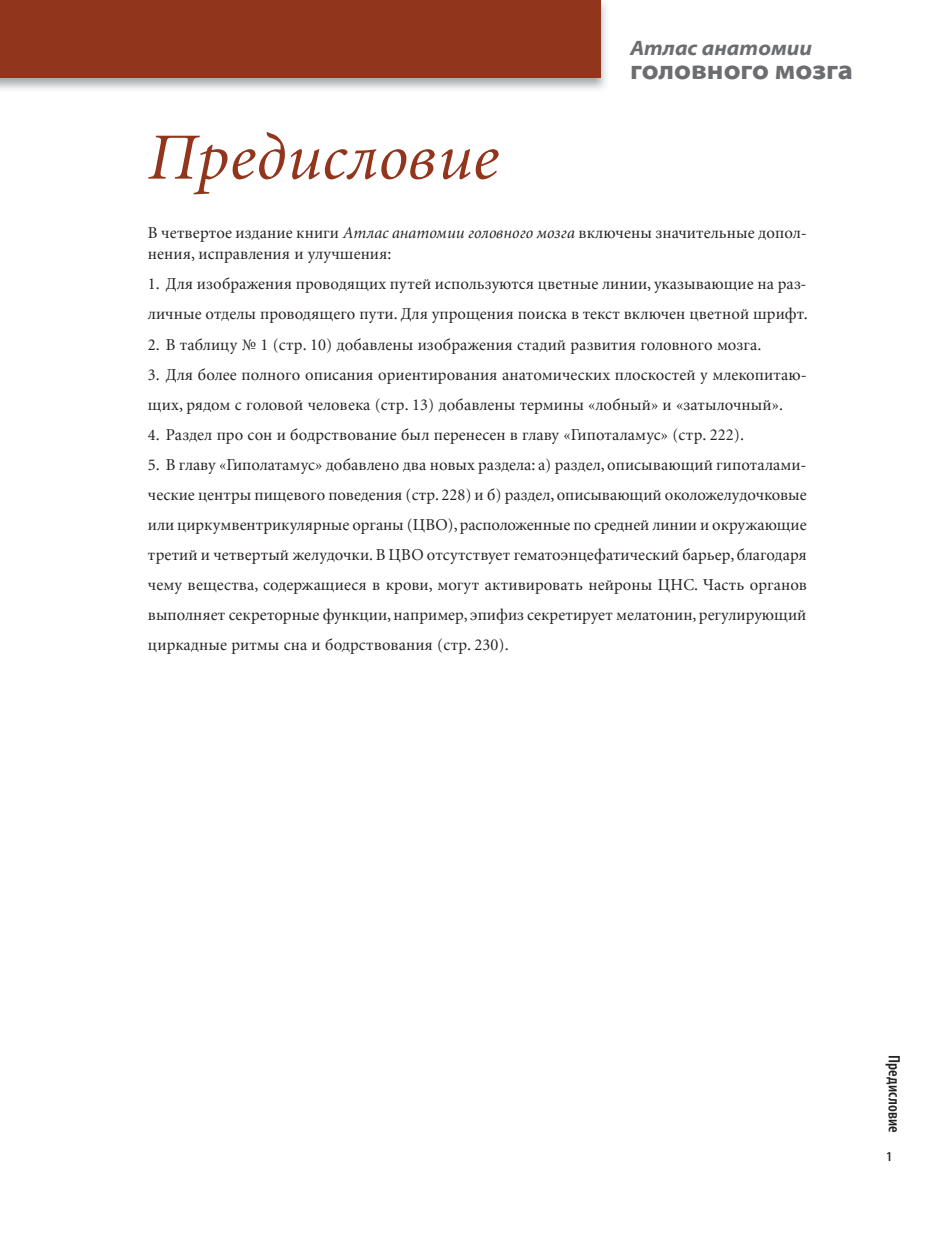
<style>
.page{position:relative;width:936px;height:1234px;background:#fff}
.page>*{position:absolute;margin:0;border:0;box-sizing:border-box;transform-origin:0 0}
.t1{font:italic 66px "Minion Cyr";letter-spacing:.01em;color:#91351d}
.t2{font:700 semi-expanded 27px "Myriad Pro";color:#6c6d70}
.t3{font:italic 700 semi-expanded 21px "Myriad Pro";color:#6c6d70}
.t4{font:16.5px/30px "Minion Cyr";letter-spacing:.005em;color:#231f20}
.t5{font:600 condensed 16.5px "Myriad Pro";letter-spacing:.01em;color:#231f20}
.t6{font:600 condensed 13.5px "Myriad Pro";color:#231f20}
.s1{font-style:italic}
</style>
<div class="page">
<img style="left:0;top:0;width:606px;height:90px">
<div style="left:0;top:0;width:600px;height:78px;background:#91351d"></div>
<p class="t3" style="left:630px;top:36px;width:184px">Атлас анатомии</p>
<h2 class="t2" style="left:630px;top:52px;width:225px">головного мозга</h2>
<h1 class="t1" style="left:148px;top:118px;width:352px">Предисловие</h1>
<p class="t4" style="left:148px;top:222px;width:660px;line-height:21px">В четвертое издание книги <span class="s1">Атлас анатомии головного мозга</span> включены значительные допол&shy;нения, исправления и улучшения:</p>
<p class="t4" style="left:148px;top:269px;width:661px">1. Для изображения проводящих путей используются цветные линии, указывающие на раз&shy;личные отделы проводящего пути. Для упрощения поиска в текст включен цветной шрифт.</p>
<p class="t4" style="left:148px;top:329px;width:615px">2. В таблицу № 1 (стр. 10) добавлены изображения стадий развития головного мозга.</p>
<p class="t4" style="left:148px;top:359px;width:660px">3. Для более полного описания ориентирования анатомических плоскостей у млекопитаю&shy;щих, рядом с головой человека (стр. 13) добавлены термины «лобный» и «затылочный».</p>
<p class="t4" style="left:148px;top:419px;width:597px">4. Раздел про сон и бодрствование был перенесен в главу «Гипоталамус» (стр. 222).</p>
<p class="t4" style="left:148px;top:449px;width:660px;text-align:justify">5. В главу «Гиполатамус» добавлено два новых раздела: а) раздел, описывающий гипоталами&shy;ческие центры пищевого поведения (стр. 228) и б) раздел, описывающий околожелудочковые или циркумвентрикулярные органы (ЦВО), расположенные по средней линии и окружающие третий и четвертый желудочки. В ЦВО отсутствует гематоэнцефатический барьер, благодаря чему вещества, содержащиеся в крови, могут активировать нейроны ЦНС. Часть органов выполняет секреторные функции, например, эпифиз секретирует мелатонин, регулирующий циркадные ритмы сна и бодрствования (стр. 230).</p>
<p class="t5" style="left:904px;top:1054px;width:79px;rotate:90deg">Предисловие</p>
<p class="t6" style="left:886px;top:1147px;width:7px">1</p>
</div>
